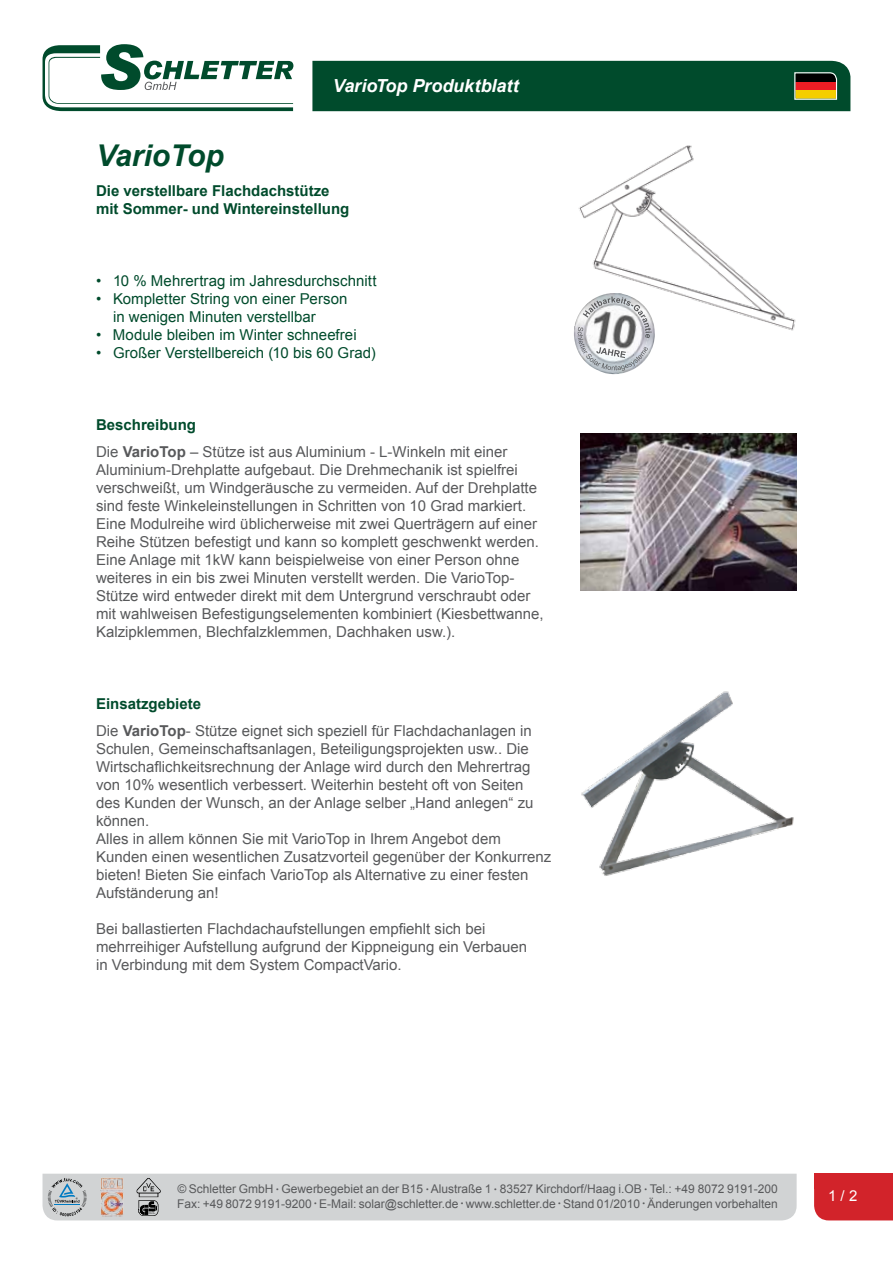
<style>
.page{position:relative;width:893px;height:1263px;background:#fff}
.page>*{position:absolute;margin:0;border:0;box-sizing:border-box;transform-origin:0 0}
.t1{font:italic 700 30px "Arial";color:#004b2c}
.t2{font:italic 700 18px "Arial";color:#fff}
.t3{font:15px/18px "Arial";color:#58595b}
.t4{font:15px/18px "Arial";letter-spacing:.005em;color:#004b2c}
.t5{font:700 15px/18px "Arial";color:#004b2c}
.t6{font:15px "Arial";color:#fff}
.t7{font:12px/14.4px "Arial";color:#58595b}
.s1{font-weight:700;color:#004b2c}
.s2{font-weight:700}
.s3{font-style:italic}
.s4{font-style:italic;font-size:7.5px}
</style>
<div class="page">
<div style="left:312px;top:61px;width:538px;height:50px;background:#004b2c"></div>
<svg style="left:43px;top:44px;width:250px;height:67px"></svg>
<div style="left:43px;top:1174px;width:754px;height:46px;background:#d1d3d4"></div>
<div style="left:814px;top:1189px;width:79px;height:31px;background:#d2232a"></div>
<div style="left:814px;top:1174px;width:79px;height:15px;background:#d2232a"></div>
<img style="left:580px;top:434px;width:216px;height:157px">
<img style="left:574px;top:334px;width:81px;height:40px">
<svg style="left:578px;top:334px;width:73px;height:37px"></svg>
<img style="left:574px;top:145px;width:222px;height:189px">
<img style="left:581px;top:691px;width:213px;height:185px">
<p class="t2" style="left:333px;top:74px;width:187px">VarioTop Produktblatt</p>
<h1 class="t1" style="left:96px;top:136px;width:129px">VarioTop</h1>
<p class="t5" style="left:96px;top:182px;width:255px">Die verstellbare Flachdachstütze mit Sommer- und Wintereinstellung</p>
<p class="t4" style="left:96px;top:272px;width:282px">• 10 % Mehrertrag im Jahresdurchschnitt</p>
<p class="t4" style="left:113px;top:290px;width:236px;text-indent:-17px">• Kompletter String von einer Person in wenigen Minuten verstellbar</p>
<p class="t4" style="left:96px;top:326px;width:262px">• Module bleiben im Winter schneefrei</p>
<p class="t4" style="left:96px;top:344px;width:281px">• Großer Verstellbereich (10 bis 60 Grad)</p>
<p class="t3" style="left:96px;top:411px;width:413px;line-height:27px"><span class="s1">Beschreibung<br></span>Die <span class="s2">VarioTop</span> – Stütze ist aus Aluminium - L-Winkeln mit einer</p>
<p class="t3" style="left:96px;top:461px;width:449px">Aluminium-Drehplatte aufgebaut. Die Drehmechanik ist spielfrei verschweißt, um Windgeräusche zu vermeiden. Auf der Drehplatte sind feste Winkeleinstellungen in Schritten von 10 Grad markiert.<br>Eine Modulreihe wird üblicherweise mit zwei Querträgern auf einer Reihe Stützen befestigt und kann so komplett geschwenkt werden.<br>Eine Anlage mit 1kW kann beispielweise von einer Person ohne weiteres in ein bis zwei Minuten verstellt werden. Die VarioTop-Stütze wird entweder direkt mit dem Untergrund verschraubt oder mit wahlweisen Befestigungselementen kombiniert (Kiesbettwanne, Kalzipklemmen, Blechfalzklemmen, Dachhaken usw.).</p>
<p class="t3" style="left:96px;top:690px;width:437px;line-height:27px"><span class="s1">Einsatzgebiete<br></span>Die <span class="s2">VarioTop</span>- Stütze eignet sich speziell für Flachdachanlagen in</p>
<p class="t3" style="left:96px;top:740px;width:457px">Schulen, Gemeinschaftsanlagen, Beteiligungsprojekten usw.. Die Wirtschaflichkeitsrechnung der Anlage wird durch den Mehrertrag von 10% wesentlich verbessert. Weiterhin besteht oft von Seiten des Kunden der Wunsch, an der Anlage selber „Hand anlegen“ zu können.<br>Alles in allem können Sie mit VarioTop in Ihrem Angebot dem Kunden einen wesentlichen Zusatzvorteil gegenüber der Konkurrenz bieten! Bieten Sie einfach VarioTop als Alternative zu einer festen Aufständerung an!</p>
<p class="t3" style="left:96px;top:920px;width:433px">Bei ballastierten Flachdachaufstellungen empfiehlt sich bei mehrreihiger Aufstellung aufgrund der Kippneigung ein Verbauen in Verbindung mit dem System CompactVario.</p>
<p class="t7" style="left:177px;top:1182px;width:602px"><span class="s3">©</span> Schletter GmbH <span class="s4">•</span> Gewerbegebiet an der B15 <span class="s4">•</span> Alustraße 1 <span class="s4">•</span> 83527 Kirchdorf/Haag i.OB <span class="s4">•</span> Tel.: +49 8072 9191-200<br>Fax: +49 8072 9191-9200 <span class="s4">•</span> E-Mail: solar@schletter.de <span class="s4">•</span> www.schletter.de <span class="s4">•</span> Stand 01/2010 <span class="s4">•</span> Änderungen vorbehalten</p>
<p class="t6" style="left:828px;top:1186px;width:31px">1 / 2</p>
</div>
